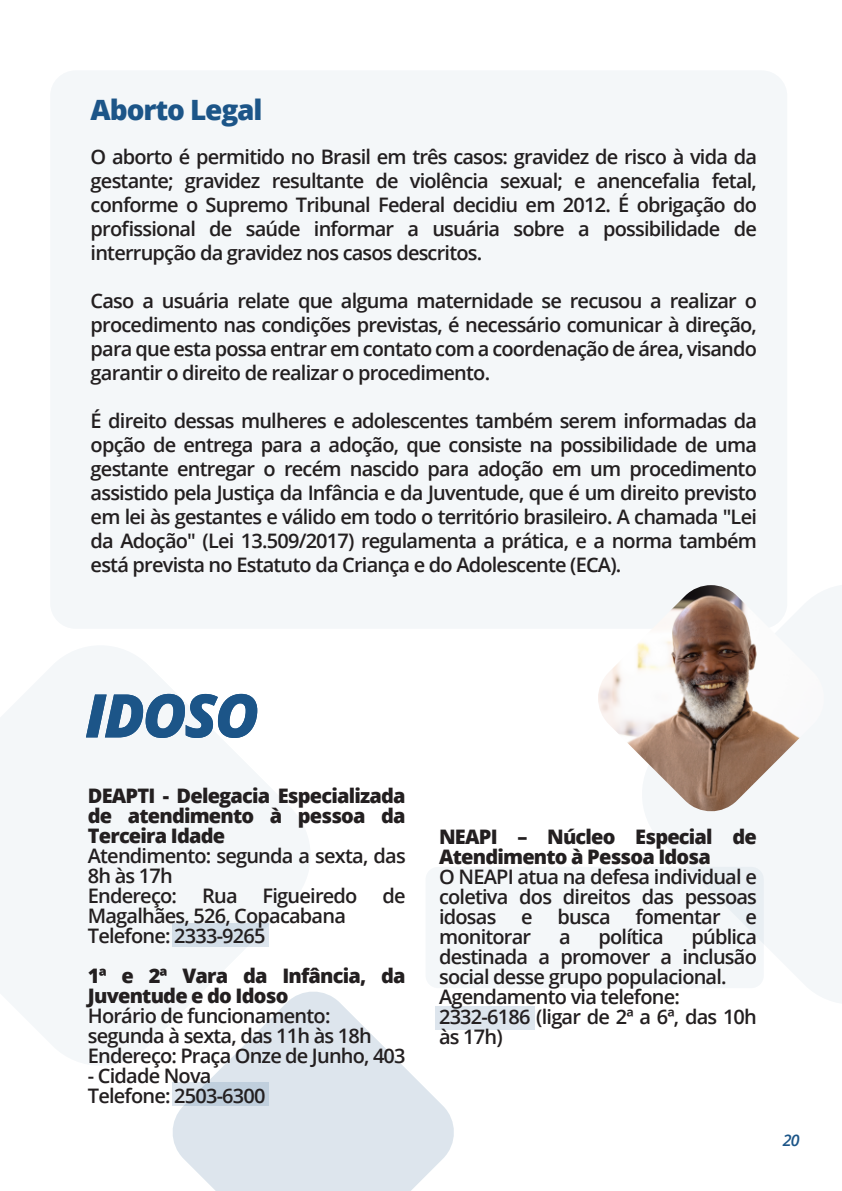
<style>
.page{position:relative;width:842px;height:1191px;background:#fff}
.page>*{position:absolute;margin:0;border:0;box-sizing:border-box;transform-origin:0 0}
.t1{font:italic 800 60px "Open Sans";letter-spacing:-.04em;color:#1c5588}
.t2{font:800 28px "Open Sans";letter-spacing:-.04em;color:#1c5588}
.t3{font:600 20px/20px "Open Sans";letter-spacing:-.04em;color:#231f20}
.t4{font:800 20px/20px "Open Sans";letter-spacing:-.04em;color:#231f20;text-align:justify}
.t5{font:800 20px/20px "Open Sans";letter-spacing:-.04em;color:#231f20}
.t6{font:italic 600 16px "Open Sans";color:#1c5588}
</style>
<div class="page">
<svg style="left:646px;top:585px;width:196px;height:418px;fill:#f4f7f9"></svg>
<svg style="left:0;top:646px;width:310px;height:419px;fill:#f4f7f9"></svg>
<svg style="left:173px;top:991px;width:281px;height:200px;fill:#dde5ed"></svg>
<div style="left:172px;top:923px;width:97px;height:24px;background:#d3dee8"></div>
<div style="left:435px;top:1006px;width:100px;height:23px;background:#dde5ed"></div>
<svg style="left:172px;top:1082px;width:97px;height:24px;background:#c6d4e0"></svg>
<div style="left:425px;top:866px;width:339px;height:122px;background:#f4f7f9;border-radius:13px"></div>
<div style="left:50px;top:70px;width:737px;height:559px;background:#f4f7f9;border-radius:26px"></div>
<img style="left:598px;top:585px;width:230px;height:230px">
<h2 class="t2" style="left:91px;top:88px;width:174px">Aborto Legal</h2>
<p class="t3" style="left:91px;top:144px;width:668px;line-height:24px;text-align:justify">O aborto é permitido no Brasil em três casos: gravidez de risco à vida da gestante; gravidez resultante de violência sexual; e anencefalia fetal, conforme o Supremo Tribunal Federal decidiu em 2012. É obrigação do profissional de saúde informar a usuária sobre a possibilidade de interrupção da gravidez nos casos descritos.</p>
<p class="t3" style="left:91px;top:288px;width:668px;line-height:24px;text-align:justify">Caso a usuária relate que alguma maternidade se recusou a realizar o procedimento nas condições previstas, é necessário comunicar à direção, para que esta possa entrar em contato com a coordenação de área, visando garantir o direito de realizar o procedimento.</p>
<p class="t3" style="left:91px;top:408px;width:668px;line-height:24px;text-align:justify">É direito dessas mulheres e adolescentes também serem informadas da opção de entrega para a adoção, que consiste na possibilidade de uma gestante entregar o recém nascido para adoção em um procedimento assistido pela Justiça da Infância e da Juventude, que é um direito previsto em lei às gestantes e válido em todo o território brasileiro. A chamada "Lei da Adoção" (Lei 13.509/2017) regulamenta a prática, e a norma também está prevista no Estatuto da Criança e do Adolescente (ECA).</p>
<h1 class="t1" style="left:85px;top:670px;width:176px">IDOSO</h1>
<p class="t4" style="left:88px;top:784px;width:319px">DEAPTI - Delegacia Especializada de atendimento à pessoa da Terceira Idade</p>
<p class="t3" style="left:88px;top:845px;width:319px">Atendimento: segunda a sexta, das<br>8h às 17h<br>Endereço:</p>
<p class="t3" style="left:202px;top:885px;width:37px">Rua</p>
<p class="t3" style="left:263px;top:885px;width:96px">Figueiredo</p>
<p class="t3" style="left:382px;top:885px;width:25px">de</p>
<p class="t3" style="left:88px;top:905px;width:260px">Magalhães, 526, Copacabana<br>Telefone: 2333-9265</p>
<p class="t5" style="left:88px;top:964px;width:319px">1ª e 2ª Vara da Infância, da<br>Juventude e do Idoso</p>
<p class="t3" style="left:88px;top:1005px;width:319px">Horário de funcionamento: segunda à sexta, das 11h às 18h<br>Endereço: Praça Onze de Junho, 403</p>
<p class="t3" style="left:88px;top:1065px;width:179px">- Cidade Nova<br>Telefone: 2503-6300</p>
<p class="t4" style="left:439px;top:825px;width:319px">NEAPI – Núcleo Especial de<br>Atendimento à Pessoa Idosa</p>
<p class="t3" style="left:439px;top:866px;width:319px;text-align:justify">O NEAPI atua na defesa individual e coletiva dos direitos das pessoas idosas e busca fomentar e monitorar</p>
<p class="t3" style="left:439px;top:926px;width:319px;text-indent:252px">pública destinada a promover a inclusão social desse grupo populacional.<br>Agendamento via telefone:<br>2332-6186 (ligar de 2ª a 6ª, das 10h às 17h)</p>
<p class="t3" style="left:559px;top:926px;width:13px">a</p>
<p class="t3" style="left:598px;top:926px;width:67px">política</p>
<p class="t6" style="left:783px;top:1129px;width:18px">20</p>
</div>
